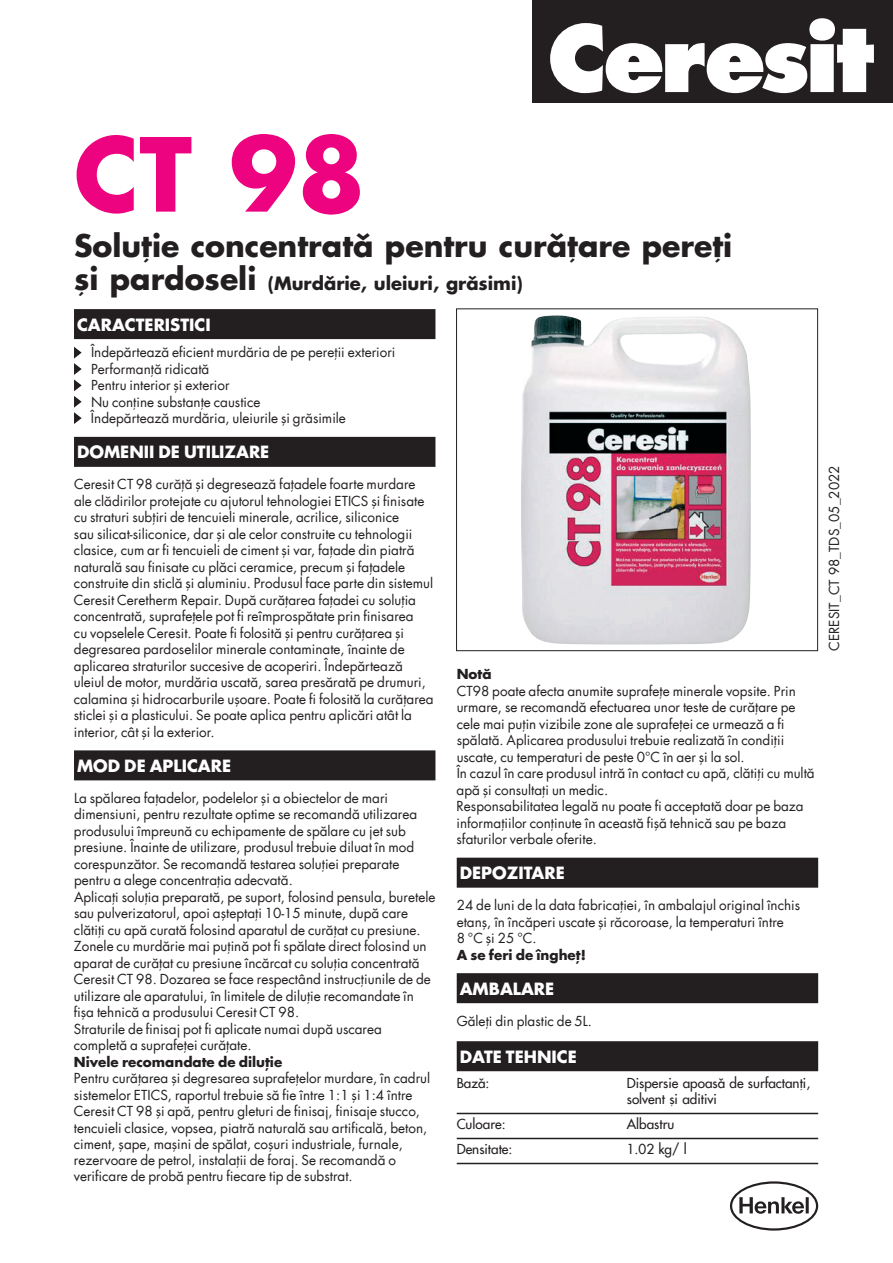
<style>
.page{position:relative;width:893px;height:1263px;background:#fff}
.page>*{position:absolute;margin:0;border:0;box-sizing:border-box;transform-origin:0 0}
.t1{font:700 99px "Futura Portos";color:#ed0280}
.t2{font:700 30px "Futura Portos";color:#231f20}
.t3{font:700 18px "Futura Portos";color:#231f20}
.t4{font:16.5px "Futura Std RO Bold";color:#fff}
.t5{font:13.5px/16.5px "Futura Std RO Book";color:#231f20}
.t6{font:13.5px/16.5px "Futura Portos";color:#231f20}
.t7{font:13.5px "Futura Std RO Bold";color:#231f20}
.s1{font-size:30px}
</style>
<div class="page">
<div style="left:533px;top:0;width:360px;height:103px;background:#231f20"></div>
<svg style="left:550px;top:18px;width:324px;height:75px"></svg>
<div style="left:74px;top:309px;width:361px;height:30px;background:#231f20"></div>
<div style="left:74px;top:437px;width:361px;height:30px;background:#231f20"></div>
<div style="left:74px;top:750px;width:361px;height:30px;background:#231f20"></div>
<div style="left:457px;top:858px;width:361px;height:30px;background:#231f20"></div>
<div style="left:457px;top:973px;width:361px;height:30px;background:#231f20"></div>
<img style="left:521px;top:315px;width:230px;height:330px">
<div style="left:456px;top:309px;width:362px;height:342px;border:1px solid #231f20"></div>
<div style="left:457px;top:1041px;width:361px;height:30px;background:#231f20"></div>
<hr style="left:457px;top:1113px;width:361px;height:1px;background:#231f20">
<hr style="left:457px;top:1138px;width:361px;height:1px;background:#231f20">
<hr style="left:457px;top:1163px;width:361px;height:1px;background:#231f20">
<svg style="left:730px;top:1181px;width:88px;height:49px"></svg>
<svg style="left:74px;top:347px;width:8px;height:77px"></svg>
<h1 class="t1" style="left:74px;top:106px;width:293px">CT 98</h1>
<h2 class="t2" style="left:74px;top:225px;width:660px">Soluție concentrată pentru curățare pereți</h2>
<h3 class="t3" style="left:74px;top:271px;width:450px"><span class="s1">și pardoseli</span> (Murdărie, uleiuri, grăsimi)</h3>
<p class="t4" style="left:77px;top:313px;width:135px">CARACTERISTICI</p>
<p class="t5" style="left:91px;top:344px;width:306px">Îndepărtează eficient murdăria de pe pereții exteriori Performanță ridicată<br>Pentru interior și exterior<br>Nu conține substanțe caustice<br>Îndepărtează murdăria, uleiurile și grăsimile</p>
<p class="t4" style="left:77px;top:440px;width:194px">DOMENII DE UTILIZARE</p>
<p class="t5" style="left:74px;top:476px;width:361px">Ceresit CT 98 curăță și degresează fațadele foarte murdare ale clădirilor protejate cu ajutorul tehnologiei ETICS și finisate cu straturi subțiri de tencuieli minerale, acrilice, siliconice<br>sau silicat-siliconice, dar și ale celor construite cu tehnologii clasice, cum ar fi tencuieli de ciment și var, fațade din piatră naturală sau finisate cu plăci ceramice, precum și fațadele construite din sticlă și aluminiu. Produsul face parte din sistemul Ceresit Ceretherm Repair. După curățarea fațadei cu soluția concentrată, suprafețele pot fi reîmprospătate prin finisarea<br>cu vopselele Ceresit. Poate fi folosită și pentru curățarea și degresarea pardoselilor minerale contaminate, înainte de aplicarea straturilor succesive de acoperiri. Îndepărtează uleiul de motor, murdăria uscată, sarea presărată pe drumuri, calamina și hidrocarburile ușoare. Poate fi folosită la curățarea sticlei și a plasticului. Se poate aplica pentru aplicări atât la interior, cât și la exterior.</p>
<p class="t4" style="left:77px;top:754px;width:156px">MOD DE APLICARE</p>
<p class="t5" style="left:74px;top:790px;width:363px">La spălarea fațadelor, podelelor și a obiectelor de mari dimensiuni, pentru rezultate optime se recomandă utilizarea produsului împreună cu echipamente de spălare cu jet sub presiune. Înainte de utilizare, produsul trebuie diluat în mod corespunzător. Se recomandă testarea soluției preparate pentru a alege concentrația adecvată.<br>Aplicați soluția preparată, pe suport, folosind pensula, buretele sau pulverizatorul, apoi așteptați 10-15 minute, după care clătiți cu apă curată folosind aparatul de curățat cu presiune.<br>Zonele cu murdărie mai puțină pot fi spălate direct folosind un aparat de curățat cu presiune încărcat cu soluția concentrată Ceresit CT 98. Dozarea se face respectând instrucțiunile de de utilizare ale aparatului, în limitele de diluție recomandate în fișa tehnică a produsului Ceresit CT 98.<br>Straturile de finisaj pot fi aplicate numai după uscarea completă a suprafeței curățate.</p>
<p class="t7" style="left:74px;top:1052px;width:210px">Nivele recomandate de diluție</p>
<p class="t5" style="left:74px;top:1070px;width:358px">Pentru curățarea și degresarea suprafețelor murdare, în cadrul sistemelor ETICS, raportul trebuie să fie între 1:1 și 1:4 între Ceresit CT 98 și apă, pentru gleturi de finisaj, finisaje stucco, tencuieli clasice, vopsea, piatră naturală sau artificală, beton, ciment, șape, mașini de spălat, coșuri industriale, furnale, rezervoare de petrol, instalații de foraj. Se recomandă o verificare de probă pentru fiecare tip de substrat.</p>
<p class="t7" style="left:457px;top:664px;width:36px">Notă</p>
<p class="t5" style="left:457px;top:682px;width:360px">CT98 poate afecta anumite suprafeţe minerale vopsite. Prin urmare, se recomandă efectuarea unor teste de curăţare pe cele mai puțin vizibile zone ale suprafeței ce urmează a fi spălată. Aplicarea produsului trebuie realizată în condiții uscate, cu temperaturi de peste 0°C în aer și la sol.<br>În cazul în care produsul intră în contact cu apă, clătiți cu multă apă și consultați un medic.<br>Responsabilitatea legală nu poate fi acceptată doar pe baza informațiilor conținute în această fișă tehnică sau pe baza sfaturilor verbale oferite.</p>
<p class="t4" style="left:460px;top:861px;width:107px">DEPOZITARE</p>
<p class="t5" style="left:457px;top:897px;width:345px">24 de luni de la data fabricației, în ambalajul original închis etanș, în încăperi uscate și răcoroase, la temperaturi între<br>8 °C și 25 °C.</p>
<p class="t7" style="left:457px;top:945px;width:131px">A se feri de îngheț!</p>
<p class="t4" style="left:460px;top:977px;width:96px">AMBALARE</p>
<p class="t5" style="left:457px;top:1012px;width:137px">Găleți din plastic de 5L.</p>
<p class="t4" style="left:460px;top:1045px;width:119px">DATE TEHNICE</p>
<p class="t6" style="left:457px;top:1074px;width:34px">Bază:</p>
<p class="t6" style="left:627px;top:1074px;width:185px">Dispersie apoasă de surfactanți, solvent și aditivi</p>
<p class="t6" style="left:457px;top:1116px;width:50px">Culoare:</p>
<p class="t6" style="left:627px;top:1116px;width:49px">Albastru</p>
<p class="t6" style="left:457px;top:1141px;width:57px">Densitate:</p>
<p class="t6" style="left:627px;top:1141px;width:62px">1.02 kg/ l</p>
<p class="t5" style="left:826px;top:651px;width:187px;rotate:-90deg">CERESIT_CT 98_TDS_05_2022</p>
</div>
